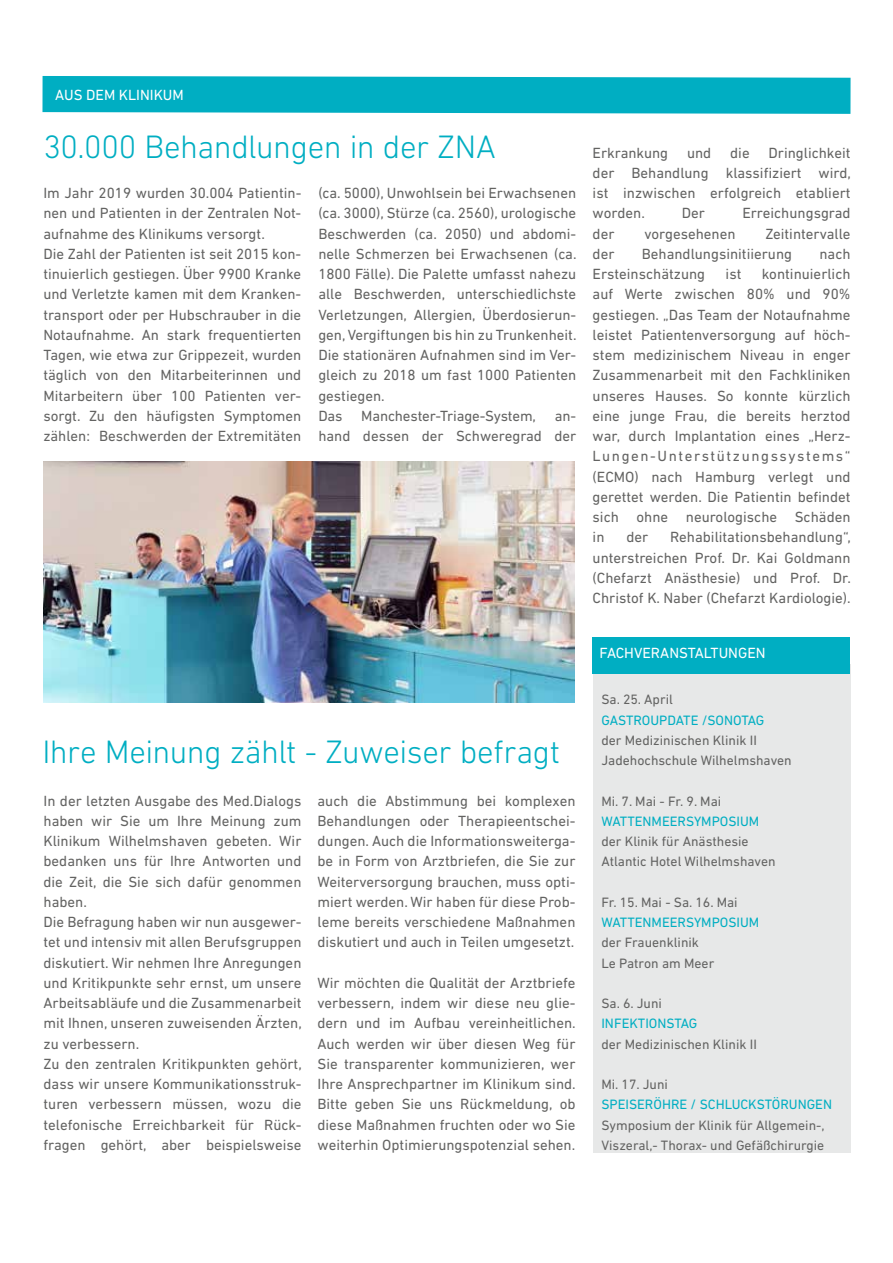
<style>
.page{position:relative;width:893px;height:1263px;background:#fff}
.page>*{position:absolute;margin:0;border:0;box-sizing:border-box;transform-origin:0 0}
.t1{font:300 33px "DIN Next LT Pro";letter-spacing:-.015em;color:#00aec2}
.t2{font:15px/20.2px "DIN Next LT Pro";color:#636362;text-align:justify}
.t3{font:15px "DIN Next LT Pro";color:#fff}
.t4{font:13.8px/20.2px "DIN Next LT Pro";color:#636362}
.t5{font:13.8px "DIN Next LT Pro";color:#00aec2}
</style>
<div class="page">
<svg style="left:42px;top:76px;width:808px;height:38px;background:#0cb1c4"></svg>
<div style="left:593px;top:664px;width:258px;height:488px;background:#e7e8e8"></div>
<div style="left:592px;top:637px;width:258px;height:37px;background:#00aec2"></div>
<img style="left:44px;top:461px;width:530px;height:242px">
<p class="t3" style="left:55px;top:86px;width:130px">AUS DEM KLINIKUM</p>
<h1 class="t1" style="left:43px;top:128px;width:454px">30.000 Behandlungen in der ZNA</h1>
<p class="t2" style="left:43px;top:183px;width:259px;text-align:left">Im Jahr 2019 wurden 30.004 Patientin&shy;nen und Patienten in der Zentralen Not&shy;aufnahme des Klinikums versorgt.<br>Die Zahl der Patienten ist seit 2015 kon&shy;tinuierlich gestiegen. Über 9900 Kranke und Verletzte kamen mit dem Kranken&shy;transport oder per Hubschrauber in die Notaufnahme. An stark frequentierten Tagen, wie etwa zur Grippezeit, wurden täglich von den Mitarbeiterinnen und Mitarbeitern über 100 Patienten ver&shy;sorgt. Zu den häufigsten Symptomen zählen: Beschwerden der Extremitäten</p>
<p class="t2" style="left:318px;top:183px;width:260px;text-align:left">(ca. 5000), Unwohlsein bei Erwachsenen (ca. 3000), Stürze (ca. 2560), urologische Beschwerden (ca. 2050) und abdomi&shy;nelle Schmerzen bei Erwachsenen (ca.<br>1800 Fälle). Die Palette umfasst nahezu alle Beschwerden, unterschiedlichste Verletzungen, Allergien, Überdosierun&shy;gen, Vergiftungen bis hin zu Trunkenheit.<br>Die stationären Aufnahmen sind im Ver&shy;gleich zu 2018 um fast 1000 Patienten gestiegen.<br>Das Manchester-Triage-System, an&shy;hand dessen der Schweregrad der</p>
<h1 class="t1" style="left:43px;top:733px;width:519px">Ihre Meinung zählt - Zuweiser befragt</h1>
<p class="t2" style="left:44px;top:790px;width:260px;text-align:left">In der letzten Ausgabe des Med.Dialogs haben wir Sie um Ihre Meinung zum Klinikum Wilhelmshaven gebeten. Wir bedanken uns für Ihre Antworten und die Zeit, die Sie sich dafür genommen haben.<br>Die Befragung haben wir nun ausgewer&shy;tet und intensiv mit allen Berufsgruppen diskutiert. Wir nehmen Ihre Anregungen und Kritikpunkte sehr ernst, um unsere Arbeitsabläufe und die Zusammenarbeit mit Ihnen, unseren zuweisenden Ärzten, zu verbessern.<br>Zu den zentralen Kritikpunkten gehört, dass wir unsere Kommunikationsstruk&shy;turen verbessern müssen, wozu die telefonische Erreichbarkeit für Rück&shy;fragen gehört, aber beispielsweise</p>
<p class="t2" style="left:317px;top:790px;width:259px">auch die Abstimmung bei komplexen Behandlungen oder Therapieentschei&shy;dungen. Auch die Informationsweiterga&shy;be in Form von Arztbriefen, die Sie zur Weiterversorgung brauchen, muss opti&shy;miert werden. Wir haben für diese Prob&shy;leme bereits verschiedene Maßnahmen diskutiert und auch in Teilen umgesetzt.</p>
<p class="t2" style="left:317px;top:972px;width:260px">Wir möchten die Qualität der Arztbriefe verbessern, indem wir diese neu glie&shy;dern und im Aufbau vereinheitlichen.<br>Auch werden wir über diesen Weg für Sie transparenter kommunizieren, wer Ihre Ansprechpartner im Klinikum sind.<br>Bitte geben Sie uns Rückmeldung, ob diese Maßnahmen fruchten oder wo Sie weiterhin Optimierungspotenzial sehen.</p>
<p class="t2" style="left:593px;top:142px;width:260px;text-indent:176px">Dringlichkeit der Behandlung klassifiziert wird, ist inzwischen erfolgreich etabliert worden.</p>
<p class="t2" style="left:593px;top:142px;width:77px">Erkrankung</p>
<p class="t2" style="left:687px;top:142px;width:26px">und</p>
<p class="t2" style="left:730px;top:142px;width:21px">die</p>
<p class="t2" style="left:682px;top:203px;width:25px">Der</p>
<p class="t2" style="left:742px;top:203px;width:110px">Erreichungsgrad</p>
<p class="t2" style="left:593px;top:223px;width:23px">der</p>
<p class="t2" style="left:644px;top:223px;width:93px">vorgesehenen</p>
<p class="t2" style="left:765px;top:223px;width:87px">Zeitintervalle</p>
<p class="t2" style="left:593px;top:243px;width:23px">der</p>
<p class="t2" style="left:642px;top:243px;width:152px">Behandlungsinitiierung</p>
<p class="t2" style="left:819px;top:243px;width:33px">nach</p>
<p class="t2" style="left:593px;top:264px;width:114px">Ersteinschätzung</p>
<p class="t2" style="left:726px;top:264px;width:17px">ist</p>
<p class="t2" style="left:593px;top:264px;width:259px;text-indent:169px">kontinuierlich auf Werte zwischen 80% und 90% gestiegen. „Das Team der Notaufnahme leistet Patientenversorgung auf höch&shy;stem medizinischem Niveau in enger Zusammenarbeit mit den Fachkliniken unseres Hauses. So konnte kürzlich eine junge Frau, die bereits herztod war, durch Implantation eines „Herz-Lungen-Unterstützungssystems“ (ECMO) nach Hamburg verlegt und gerettet werden. Die Patientin befindet sich ohne neurologische Schäden in</p>
<p class="t2" style="left:593px;top:527px;width:260px;text-indent:78px">Rehabilitationsbehandlung“, unterstreichen Prof. Dr. Kai Goldmann (Chefarzt Anästhesie) und Prof. Dr.<br>Christof K. Naber (Chefarzt Kardiologie).</p>
<p class="t2" style="left:626px;top:527px;width:23px">der</p>
<p class="t3" style="left:600px;top:644px;width:168px">FACHVERANSTALTUNGEN</p>
<p class="t4" style="left:601px;top:689px;width:73px">Sa. 25. April</p>
<p class="t5" style="left:601px;top:712px;width:165px">GASTROUPDATE /SONOTAG</p>
<p class="t4" style="left:601px;top:730px;width:192px">der Medizinischen Klinik II<br>Jadehochschule Wilhelmshaven</p>
<p class="t4" style="left:601px;top:791px;width:121px">Mi. 7. Mai - Fr. 9. Mai</p>
<p class="t5" style="left:601px;top:813px;width:159px">WATTENMEERSYMPOSIUM</p>
<p class="t4" style="left:601px;top:831px;width:176px">der Klinik für Anästhesie<br>Atlantic Hotel Wilhelmshaven</p>
<p class="t4" style="left:601px;top:892px;width:138px">Fr. 15. Mai - Sa. 16. Mai</p>
<p class="t5" style="left:601px;top:914px;width:159px">WATTENMEERSYMPOSIUM</p>
<p class="t4" style="left:601px;top:932px;width:114px">der Frauenklinik<br>Le Patron am Meer</p>
<p class="t4" style="left:601px;top:993px;width:62px">Sa. 6. Juni</p>
<p class="t5" style="left:601px;top:1016px;width:98px">INFEKTIONSTAG</p>
<p class="t4" style="left:601px;top:1033px;width:157px">der Medizinischen Klinik II</p>
<p class="t4" style="left:601px;top:1074px;width:68px">Mi. 17. Juni</p>
<p class="t5" style="left:601px;top:1097px;width:232px">SPEISERÖHRE / SCHLUCKSTÖRUNGEN</p>
<p class="t4" style="left:601px;top:1114px;width:225px">Symposium der Klinik für Allgemein-,<br>Viszeral,- Thorax- und Gefäßchirurgie</p>
</div>
